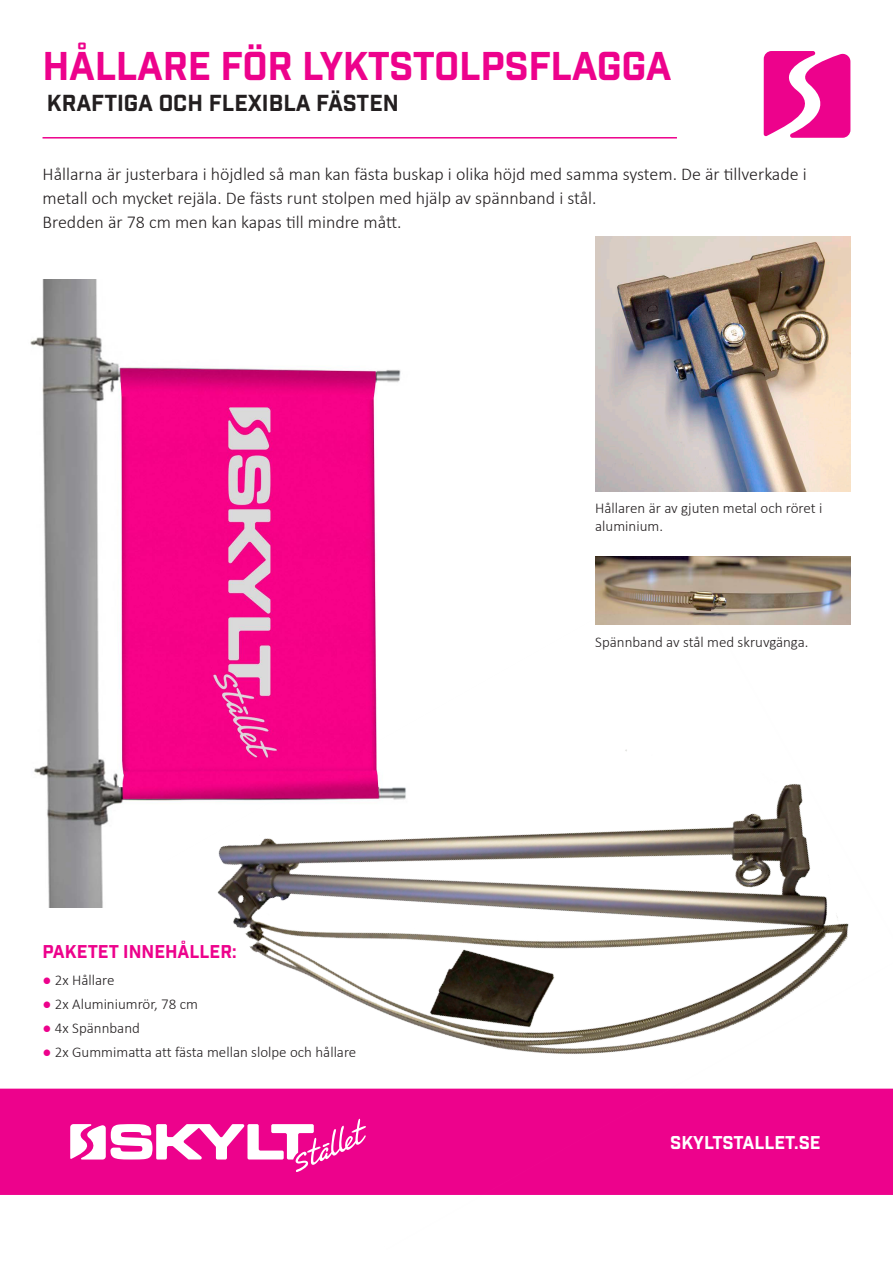
<style>
.page{position:relative;width:893px;height:1263px;background:#fff}
.page>*{position:absolute;margin:0;border:0;box-sizing:border-box;transform-origin:0 0}
.t1{font:39px "Industry Inc Base";letter-spacing:-.01em;color:#ed028c}
.t2{font:22.5px "Industry Inc Base";color:#231f20}
.t3{font:300 18px/24px "Calibri";color:#231f20}
.t4{font:18px "Industry Inc Base";color:#ed028c}
.t5{font:18px "Industry Inc Base";color:#fff}
.t6{font:300 15px/18px "Calibri";color:#231f20}
.s1{font-weight:700;color:#ed028c}
.s2{color:#ed028c}
</style>
<div class="page">
<div style="left:0;top:1089px;width:166px;height:106px;background:#ed028c"></div>
<svg style="left:70px;top:1118px;width:96px;height:54px"></svg>
<svg style="left:764px;top:51px;width:86px;height:87px"></svg>
<hr style="left:43px;top:137px;width:634px;height:2px;background:#ed028c">
<img style="left:595px;top:236px;width:255px;height:255px">
<img style="left:595px;top:556px;width:255px;height:11px">
<img style="left:30px;top:280px;width:371px;height:627px">
<img style="left:166px;top:567px;width:727px;height:628px">
<p class="t1" style="left:43px;top:43px;width:631px">HÅLLARE FÖR LYKTSTOLPSFLAGGA</p>
<p class="t2" style="left:47px;top:90px;width:354px">KRAFTIGA OCH FLEXIBLA FÄSTEN</p>
<p class="t3" style="left:43px;top:161px;width:766px">Hållarna är justerbara i höjdled så man kan fästa buskap i olika höjd med samma system. De är tillverkade i metall och mycket rejäla. De fästs runt stolpen med hjälp av spännband i stål.</p>
<p class="t3" style="left:43px;top:209px;width:361px">Bredden är 78 cm men kan kapas till mindre mått.</p>
<p class="t6" style="left:595px;top:499px;width:229px">Hållaren är av gjuten metal och röret i aluminium.</p>
<p class="t4" style="left:43px;top:940px;width:196px">PAKETET INNEHÅLLER:</p>
<p class="t6" style="left:43px;top:971px;width:74px"><span class="s1">●</span> 2x Hållare</p>
<p class="t6" style="left:43px;top:995px;width:157px"><span class="s2">●</span> 2x Aluminiumrör, 78 cm</p>
<p class="t6" style="left:43px;top:1019px;width:99px"><span class="s2">●</span> 4x Spännband</p>
<p class="t6" style="left:43px;top:1043px;width:315px"><span class="s2">●</span> 2x Gummimatta att fästa mellan slolpe och hållare</p>
<p class="t6" style="left:595px;top:632px;width:215px">Spännband av stål med skruvgänga.</p>
<p class="t5" style="left:670px;top:1131px;width:152px">SKYLTSTALLET.SE</p>
</div>
